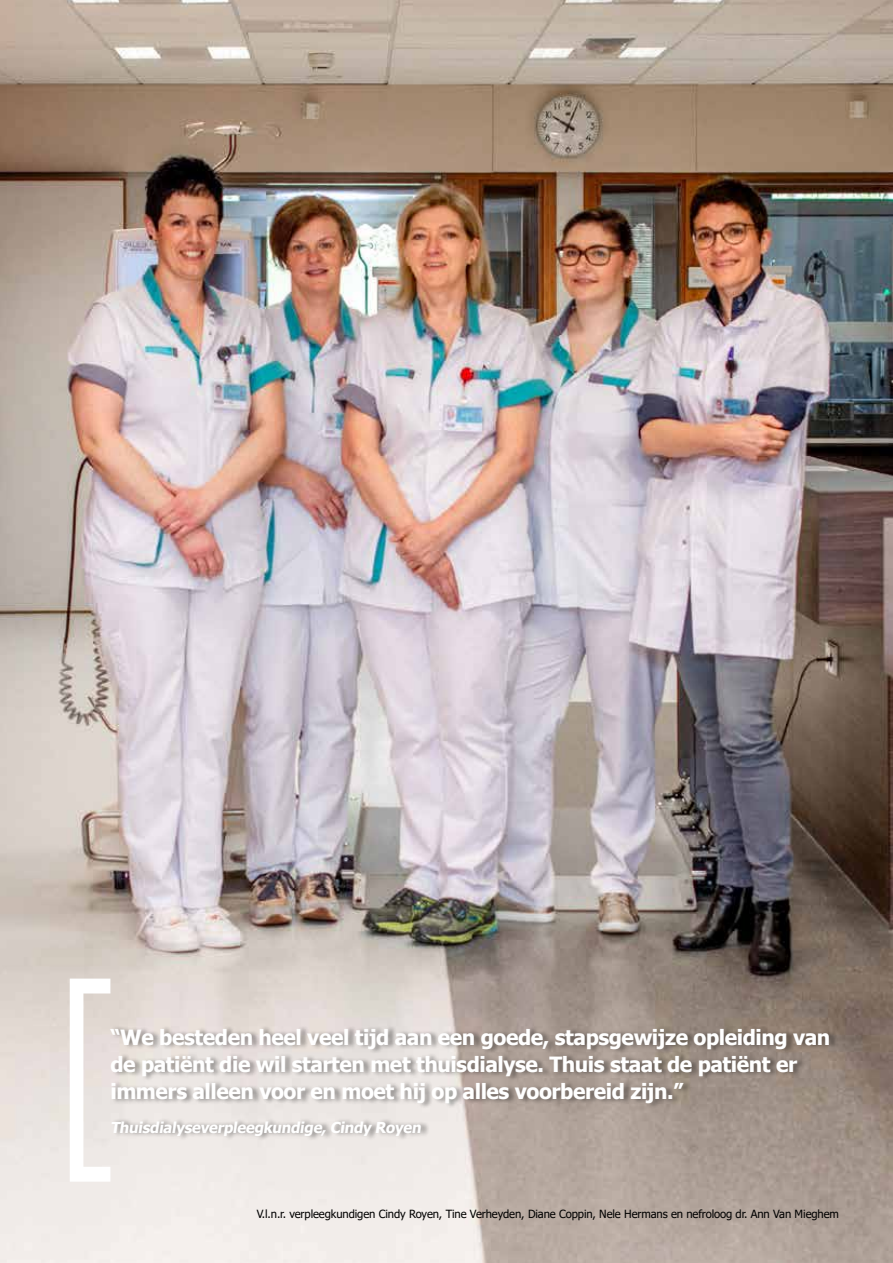
<style>
.page{position:relative;width:893px;height:1263px;background:#fff}
.page>*{position:absolute;margin:0;border:0;box-sizing:border-box;transform-origin:0 0}
.t1{font:700 21px/27px "Tahoma";letter-spacing:-.02em;color:#fff}
.t2{font:700 15px "Tahoma";color:#fff}
.t3{font:11.25px "Tahoma";letter-spacing:-.01em;color:#000}
</style>
<div class="page">
<img style="left:0;top:0;width:893px;height:1263px">
<svg style="left:70px;top:978px;width:40px;height:204px"></svg>
<div style="left:110px;top:1025px;width:728px;height:83px;background:#000;opacity:.4"></div>
<div style="left:112px;top:1118px;width:318px;height:23px;background:#000;opacity:.4"></div>
<p class="t1" style="left:110px;top:1024px;width:721px">“We besteden heel veel tijd aan een goede, stapsgewijze opleiding van de patiënt die wil starten met thuisdialyse. Thuis staat de patiënt er immers alleen voor en moet hij op alles voorbereid zijn.”</p>
<p class="t2" style="left:110px;top:1116px;width:315px">Thuisdialyseverpleegkundige,Cindy Royen</p>
<p class="t3" style="left:257px;top:1206px;width:584px">V.l.n.r. verpleegkundigen Cindy Royen, Tine Verheyden, Diane Coppin, Nele Hermans en nefroloog dr. Ann Van Mieghem</p>
</div>
